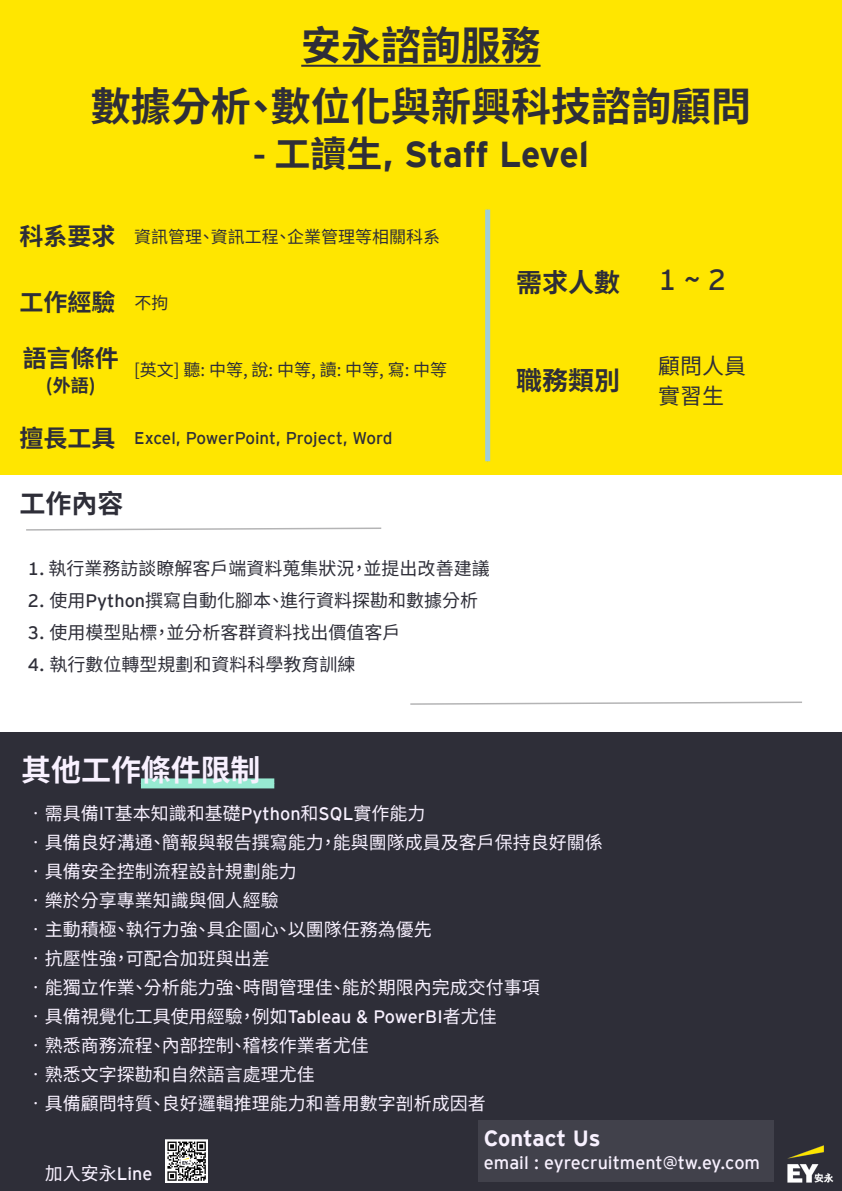
<style>
.page{position:relative;width:842px;height:1191px;background:#fff}
.page>*{position:absolute;margin:0;border:0;box-sizing:border-box;transform-origin:0 0}
.t1{font:700 40px "Noto Sans CJ Ktc";color:#2e2e38}
.t2{font:700 36px "EY Interstate";letter-spacing:-.015em;color:#2e2e38}
.t3{font:700 30px "Noto Sans CJ Ktc";letter-spacing:-.005em;color:#f8f1ff}
.t4{font:29px "EY Interstate";color:#2e2e38}
.t5{font:700 26px "Noto Sans CJ Ktc";color:#2e2e38}
.t6{font:700 24px "Noto Sans CJ Ktc";color:#2e2e38}
.t7{font:700 22px "EY Interstate";letter-spacing:-.005em;color:#f8f1ff}
.t8{font:22px/30px "Noto Sans CJ Ktc";color:#2e2e38}
.t9{font:18px "Noto Sans CJ Ktc";color:#f8f1ff}
.t10{font:18px "Noto Sans CJ Ktc";color:#2e2e38}
.t11{font:18px "EY Interstate";color:#f8f1ff}
.t12{font:700 18px "Noto Sans CJ Ktc";color:#2e2e38}
.t13{font:17px "Noto Sans CJ Ktc";color:#2e2e38}
.t14{font:17px "EY Interstate";color:#2e2e38}
.s1{font-family:"Noto Sans CJ Ktc"}
.s2{font-weight:700;font-size:24px}
.s3{font-weight:400;font-size:17px}
.s4{font-family:"Noto Sans CJ Ktc";font-weight:700;font-size:24px}
.s5{font-family:"EY Interstate"}
</style>
<div class="page">
<div style="left:0;top:0;width:842px;height:474px;background:#ffe600"></div>
<hr style="left:301px;top:65px;width:239px;height:2px;background:#2e2e38">
<div style="left:0;top:733px;width:842px;height:458px;background:#2e2e38"></div>
<svg style="left:26px;top:527px;width:356px;height:4px"></svg>
<svg style="left:410px;top:701px;width:392px;height:4px"></svg>
<div style="left:141px;top:778px;width:133px;height:10px;background:#97ead2"></div>
<div style="left:485px;top:210px;width:5px;height:251px;background:#a0ced9"></div>
<img style="left:788px;top:1145px;width:45px;height:37px">
<div style="left:478px;top:1120px;width:295px;height:62px;background:#41414b"></div>
<img style="left:166px;top:1139px;width:41px;height:43px">
<h1 class="t1" style="left:301px;top:23px;width:241px">安永諮詢服務</h1>
<h1 class="t1" style="left:91px;top:84px;width:661px">數據分析、數位化與新興科技諮詢顧問</h1>
<h2 class="t2" style="left:253px;top:129px;width:337px"><span class="s1">- 工讀生</span>, Staff Level</h2>
<p class="t13" style="left:20px;top:227px;width:422px"><span class="s2">科系要求</span> 資訊管理、資訊工程、企業管理等相關科系</p>
<h3 class="t6" style="left:20px;top:289px;width:150px">工作經驗 <span class="s3">不拘</span></h3>
<h3 class="t6" style="left:23px;top:344px;width:97px">語言條件</h3>
<p class="t12" style="left:46px;top:375px;width:51px">(外語)</p>
<p class="t13" style="left:134px;top:360px;width:315px">[英文] 聽: 中等, 說: 中等, 讀: 中等, 寫: 中等</p>
<p class="t14" style="left:20px;top:426px;width:374px"><span class="s4">擅長工具</span> Excel, PowerPoint, Project, Word</p>
<h3 class="t5" style="left:20px;top:489px;width:105px">工作內容</h3>
<p class="t10" style="left:28px;top:558px;width:463px"><span class="s5">1.</span> 執行業務訪談瞭解客戶端資料蒐集狀況，並提出改善建議</p>
<p class="t10" style="left:28px;top:590px;width:452px"><span class="s5">2.</span> 使用<span class="s5">Python</span>撰寫自動化腳本、進行資料探勘和數據分析</p>
<p class="t10" style="left:28px;top:622px;width:374px"><span class="s5">3.</span> 使用模型貼標，並分析客群資料找出價值客戶</p>
<p class="t10" style="left:28px;top:654px;width:329px"><span class="s5">4.</span> 執行數位轉型規劃和資料科學教育訓練</p>
<h3 class="t5" style="left:516px;top:268px;width:105px">需求人數</h3>
<h3 class="t4" style="left:658px;top:259px;width:69px">1 ~ 2</h3>
<h3 class="t5" style="left:516px;top:366px;width:105px">職務類別</h3>
<p class="t8" style="left:658px;top:351px;width:89px">顧問人員實習生</p>
<h3 class="t3" style="left:21px;top:753px;width:241px">其他工作條件限制</h3>
<p class="t9" style="left:27px;top:803px;width:400px">•需具備IT基本知識和基礎<span class="s5">Python</span>和<span class="s5">SQL</span>實作能力</p>
<p class="t9" style="left:27px;top:832px;width:578px">•具備良好溝通、簡報與報告撰寫能力，能與團隊成員及客戶保持良好關係</p>
<p class="t9" style="left:27px;top:861px;width:271px">•具備安全控制流程設計規劃能力</p>
<p class="t9" style="left:27px;top:890px;width:253px">•樂於分享專業知識與個人經驗</p>
<p class="t9" style="left:27px;top:919px;width:406px">•主動積極、執行力強、具企圖心、以團隊任務為優先</p>
<p class="t9" style="left:27px;top:948px;width:244px">•抗壓性強，可配合加班與出差</p>
<p class="t9" style="left:27px;top:977px;width:515px">•能獨立作業、分析能力強、時間管理佳、能於期限內完成交付事項</p>
<p class="t9" style="left:27px;top:1006px;width:471px">•具備視覺化工具使用經驗，例如<span class="s5">Tableau &amp; PowerBI</span>者尤佳</p>
<p class="t9" style="left:27px;top:1035px;width:343px">•熟悉商務流程、內部控制、稽核作業者尤佳</p>
<p class="t9" style="left:27px;top:1064px;width:289px">•熟悉文字探勘和自然語言處理尤佳</p>
<p class="t9" style="left:27px;top:1093px;width:460px">•具備顧問特質、良好邏輯推理能力和善用數字剖析成因者</p>
<p class="t9" style="left:45px;top:1163px;width:109px">加入安永<span class="s5">Line</span></p>
<p class="t7" style="left:484px;top:1122px;width:118px">Contact Us</p>
<p class="t11" style="left:484px;top:1150px;width:278px">email : eyrecruitment@tw.ey.com</p>
</div>
